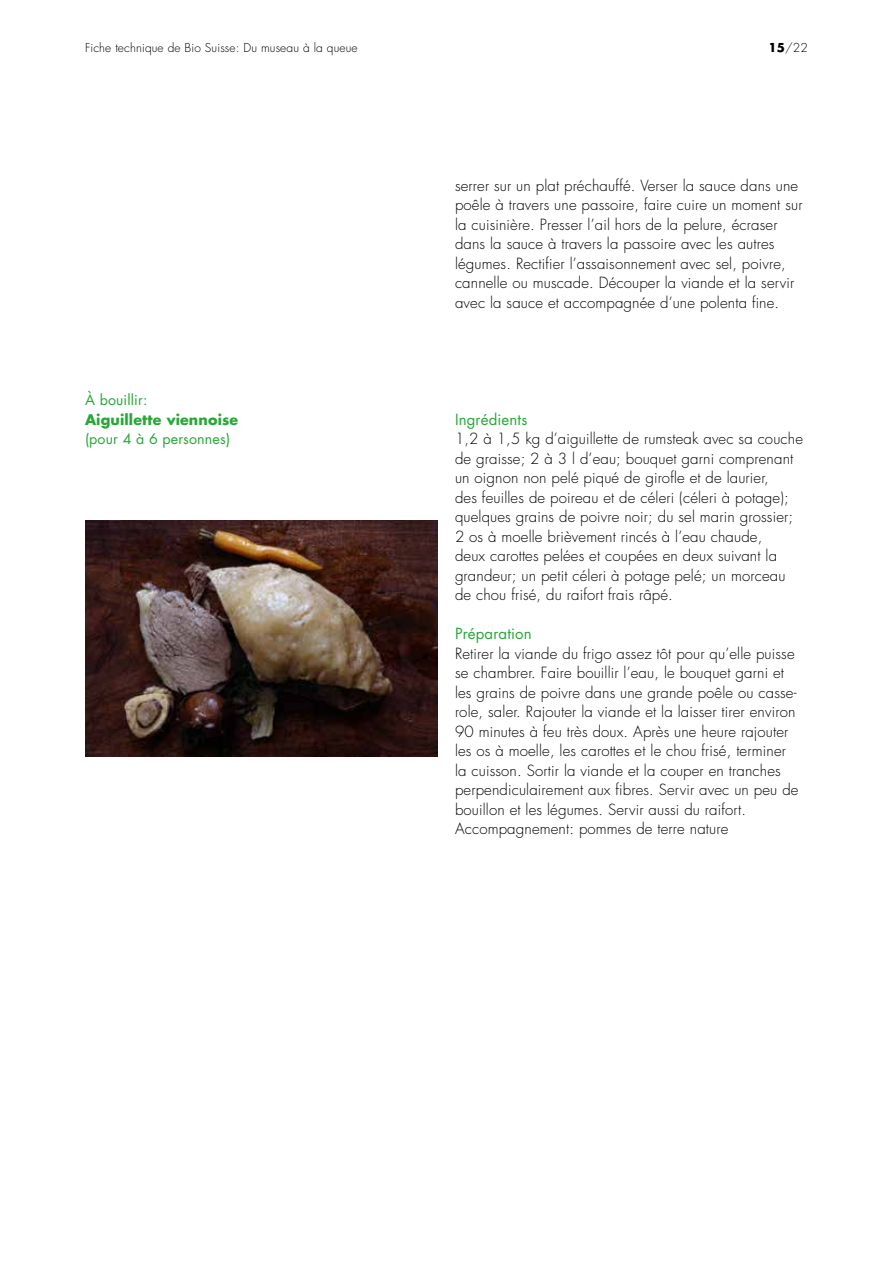
<style>
.page{position:relative;width:893px;height:1263px;background:#fff}
.page>*{position:absolute;margin:0;border:0;box-sizing:border-box;transform-origin:0 0}
.t1{font:300 15px/19.5px "Futura Std";letter-spacing:.01em;color:#000}
.t2{font:15px "Futura Std";letter-spacing:.01em;color:#27a737}
.t3{font:14.25px "Futura Std";letter-spacing:.01em;color:#27a737}
.t4{font:700 14.25px "Futura Std";letter-spacing:.01em;color:#27a737}
.t5{font:300 12px "Futura Std";letter-spacing:.01em;color:#000}
.s1{font-weight:700}
</style>
<div class="page">
<img style="left:85px;top:521px;width:353px;height:235px">
<p class="t5" style="left:85px;top:41px;width:274px">Fiche technique de Bio Suisse: Du museau à la queue</p>
<p class="t5" style="left:768px;top:41px;width:41px"><span class="s1">15</span>/22</p>
<p class="t3" style="left:85px;top:391px;width:64px">À bouillir:</p>
<p class="t4" style="left:85px;top:410px;width:155px">Aiguillette viennoise</p>
<p class="t3" style="left:85px;top:430px;width:147px">(pour 4 à 6 personnes)</p>
<p class="t1" style="left:455px;top:176px;width:349px">serrer sur un plat préchauffé. Verser la sauce dans une poêle à travers une passoire, faire cuire un moment sur la cuisinière. Presser l’ail hors de la pelure, écraser dans la sauce à travers la passoire avec les autres légumes. Rectifier l’assaisonnement avec sel, poivre, cannelle ou muscade. Découper la viande et la servir avec la sauce et accompagnée d’une polenta fine.</p>
<p class="t2" style="left:455px;top:409px;width:74px">Ingrédients</p>
<p class="t1" style="left:455px;top:429px;width:350px">1,2 à 1,5 kg d’aiguillette de rumsteak avec sa couche de graisse; 2 à 3 l d’eau; bouquet garni comprenant un oignon non pelé piqué de girofle et de laurier,<br>des feuilles de poireau et de céleri (céleri à potage); quelques grains de poivre noir; du sel marin grossier; 2 os à moelle brièvement rincés à l’eau chaude,<br>deux carottes pelées et coupées en deux suivant la grandeur; un petit céleri à potage pelé; un morceau de chou frisé, du raifort frais râpé.</p>
<p class="t2" style="left:455px;top:624px;width:78px">Préparation</p>
<p class="t1" style="left:455px;top:644px;width:345px">Retirer la viande du frigo assez tôt pour qu’elle puisse se chambrer. Faire bouillir l’eau, le bouquet garni et les grains de poivre dans une grande poêle ou casse&shy;role, saler. Rajouter la viande et la laisser tirer environ 90 minutes à feu très doux. Après une heure rajouter les os à moelle, les carottes et le chou frisé, terminer la cuisson. Sortir la viande et la couper en tranches perpendiculairement aux fibres. Servir avec un peu de bouillon et les légumes. Servir aussi du raifort.<br>Accompagnement: pommes de terre nature</p>
</div>
